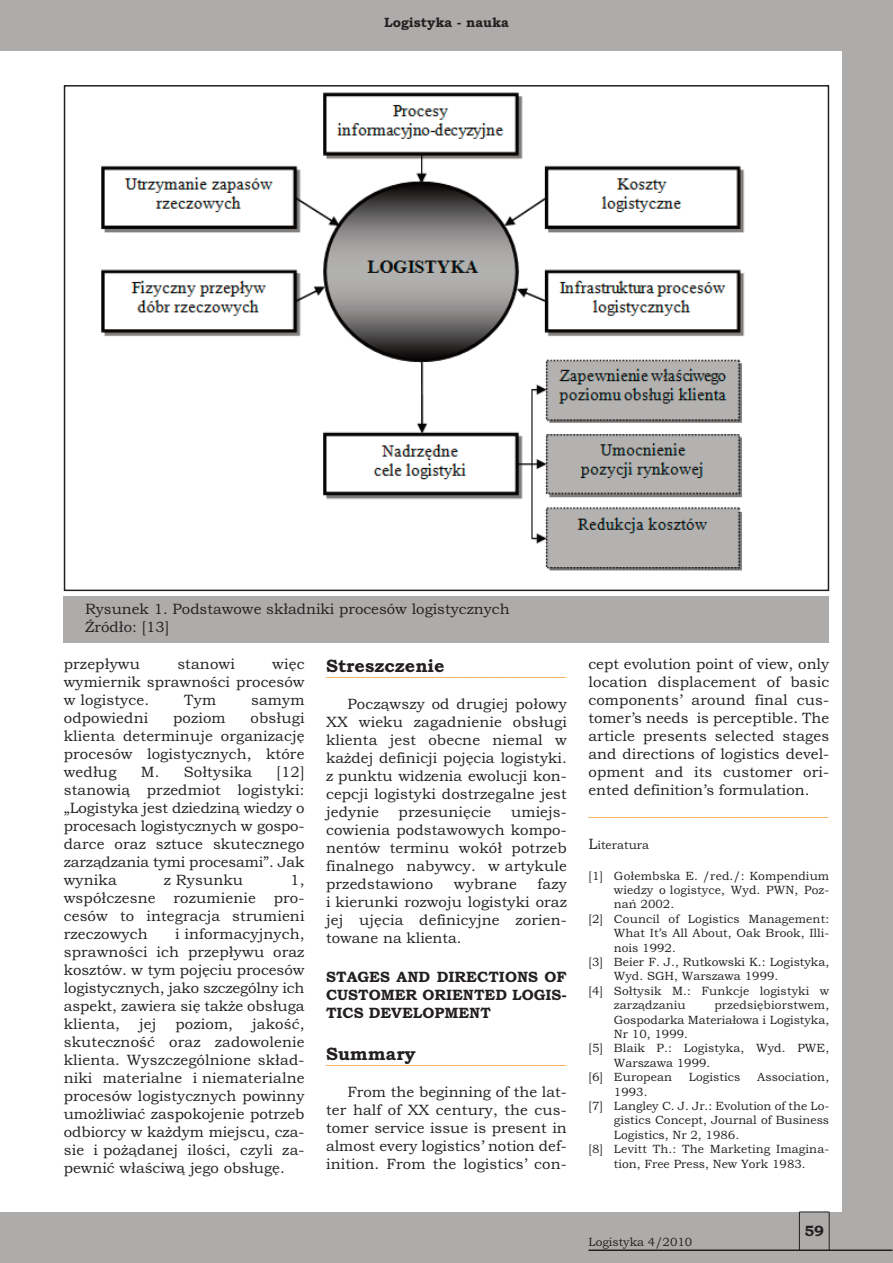
<style>
.page{position:relative;width:893px;height:1263px;background:#aeacab}
.page>*{position:absolute;margin:0;border:0;box-sizing:border-box;transform-origin:0 0}
.t1{font:15px/18px "Bookman Old Style";letter-spacing:.01em;color:#231f20;text-align:justify}
.t2{font:15px "Bookman Old Style";color:#f49f39}
.t3{font:700 15px/18px "Bookman Old Style";color:#231f20;text-align:justify}
.t4{font:700 13.5px "Bookman Old Style";color:#231f20}
.t5{font:12px "Bookman Old Style";letter-spacing:.005em;color:#231f20}
.s1{font-size:15px}
</style>
<div class="page">
<div style="left:0;top:51px;width:842px;height:1161px;background:#fff"></div>
<hr style="left:588px;top:1249px;width:304px;height:2px;background:#231f20">
<hr style="left:829px;top:1212px;width:1px;height:38px;background:#231f20">
<hr style="left:799px;top:1212px;width:1px;height:38px;background:#231f20">
<hr style="left:799px;top:1212px;width:30px;height:1px;background:#231f20">
<img style="left:101px;top:92px;width:644px;height:479px">
<div style="left:64px;top:596px;width:765px;height:47px;background:#aeacab"></div>
<p class="t4" style="left:384px;top:14px;width:126px">Logistyka - nauka</p>
<p class="t1" style="left:85px;top:600px;width:426px">Rysunek 1. Podstawowe składniki procesów logistycznych<br>Źródło: [13]</p>
<p class="t1" style="left:64px;top:655px;width:78px">przepływu</p>
<p class="t1" style="left:177px;top:655px;width:59px">stanowi</p>
<p class="t1" style="left:64px;top:655px;width:242px;text-indent:208px">więc wymiernik sprawności procesów w logistyce.</p>
<p class="t1" style="left:184px;top:691px;width:33px">Tym</p>
<p class="t1" style="left:251px;top:691px;width:55px">samym</p>
<p class="t1" style="left:64px;top:709px;width:242px;text-indent:187px">obsługi klienta determinuje organizację procesów logistycznych, które według</p>
<p class="t1" style="left:64px;top:709px;width:86px">odpowiedni</p>
<p class="t1" style="left:173px;top:709px;width:54px">poziom</p>
<p class="t1" style="left:141px;top:763px;width:113px">M. Sołtysika</p>
<p class="t1" style="left:64px;top:763px;width:242px;text-indent:213px">[12] stanowią przedmiot logistyki: „Logistyka jest dziedziną wiedzy o procesach logistycznych w gospo&shy;darce oraz sztuce skutecznego zarządzania tymi procesami”. Jak wynika</p>
<p class="t1" style="left:164px;top:871px;width:81px">z Rysunku</p>
<p class="t1" style="left:64px;top:871px;width:242px;text-indent:226px">1, współczesne rozumienie pro&shy;cesów to integracja strumieni rzeczowych</p>
<p class="t1" style="left:64px;top:925px;width:242px;text-indent:111px">i informacyjnych, sprawności ich przepływu oraz kosztów. w tym pojęciu procesów logistycznych, jako szczególny ich aspekt, zawiera się także obsługa klienta,</p>
<p class="t1" style="left:64px;top:1015px;width:242px;text-indent:189px">jakość, skuteczność oraz zadowolenie klienta. Wyszczególnione skład&shy;niki materialne i niematerialne procesów logistycznych powinny umożliwiać zaspokojenie potrzeb odbiorcy w każdym miejscu, cza&shy;sie i pożądanej ilości, czyli za&shy;pewnić właściwą jego obsługę.</p>
<p class="t1" style="left:139px;top:1015px;width:19px">jej</p>
<p class="t1" style="left:176px;top:1015px;width:59px">poziom,</p>
<p class="t2" style="left:326px;top:662px;width:241px"><sup>S</sup>__<sup>t</sup>_<sup>r</sup>_<sup>e</sup>__<sup>s</sup>_<sup>z</sup>_<sup>c</sup>__<sup>z</sup>_<sup>e</sup>_<sup>n</sup>__<sup>i</sup>_<sup>e</sup>_________________</p>
<p class="t1" style="left:326px;top:695px;width:242px;text-indent:21px">Począwszy od drugiej połowy XX wieku zagadnienie obsługi klienta jest obecne niemal w każdej definicji pojęcia logistyki. z punktu widzenia ewolucji kon&shy;cepcji logistyki dostrzegalne jest jedynie</p>
<p class="t1" style="left:326px;top:803px;width:242px;text-indent:185px">umiejs&shy;cowienia podstawowych kompo&shy;nentów terminu wokół potrzeb finalnego nabywcy. w artykule przedstawiono</p>
<p class="t1" style="left:399px;top:803px;width:94px">przesunięcie</p>
<p class="t1" style="left:326px;top:875px;width:242px;text-indent:211px">fazy i kierunki rozwoju logistyki oraz jej ujęcia definicyjne zorien&shy;towane na klienta.</p>
<p class="t3" style="left:326px;top:968px;width:242px">STAGES AND DIRECTIONS OF CUSTOMER ORIENTED LOGIS-TICS DEVELOPMENT</p>
<p class="t2" style="left:326px;top:1050px;width:241px"><sup>S</sup>__<sup>u</sup>__<sup>m</sup>__<sup>m</sup>__<sup>a</sup>__<sup>r</sup>_<sup>y</sup>_____________________</p>
<p class="t1" style="left:326px;top:1083px;width:242px;text-indent:21px">From the beginning of the lat&shy;ter half of XX century, the cus&shy;tomer service issue is present in almost every logistics’ notion def&shy;inition. From the logistics’ con-</p>
<p class="t1" style="left:454px;top:875px;width:64px">wybrane</p>
<p class="t1" style="left:588px;top:655px;width:242px">cept evolution point of view, only location displacement of basic components’ around final cus&shy;tomer’s needs is perceptible. The article presents selected stages and directions of logistics devel&shy;opment and its customer ori&shy;ented definition’s formulation.</p>
<p class="t2" style="left:588px;top:802px;width:241px">________________________________</p>
<p class="t5" style="left:588px;top:838px;width:62px"><span class="s1">L</span>iteratura</p>
<p class="t5" style="left:588px;top:868px;width:242px">[1] Gołembska E. /red./: Kompendium</p>
<p class="t5" style="left:614px;top:883px;width:217px">wiedzy o logistyce, Wyd. PWN, Poz-</p>
<p class="t5" style="left:614px;top:897px;width:62px">nań 2002.</p>
<p class="t5" style="left:588px;top:912px;width:242px">[2] Council of Logistics Management:</p>
<p class="t5" style="left:614px;top:926px;width:217px">What It’s All About, Oak Brook, Illi-</p>
<p class="t5" style="left:614px;top:940px;width:63px">nois 1992.</p>
<p class="t5" style="left:588px;top:955px;width:242px">[3] Beier F. J., Rutkowski K.: Logistyka,</p>
<p class="t5" style="left:614px;top:969px;width:166px">Wyd. SGH, Warszawa 1999.</p>
<p class="t5" style="left:588px;top:984px;width:242px">[4] Sołtysik M.: Funkcje logistyki w</p>
<p class="t5" style="left:614px;top:998px;width:73px">zarządzaniu</p>
<p class="t5" style="left:714px;top:998px;width:116px">przedsiębiorstwem,</p>
<p class="t5" style="left:614px;top:1012px;width:217px">Gospodarka Materiałowa i Logistyka,</p>
<p class="t5" style="left:614px;top:1027px;width:76px">Nr 10, 1999.</p>
<p class="t5" style="left:588px;top:1041px;width:242px">[5] Blaik P.: Logistyka, Wyd. PWE,</p>
<p class="t5" style="left:614px;top:1056px;width:98px">Warszawa 1999.</p>
<p class="t5" style="left:588px;top:1070px;width:85px">[6] European</p>
<p class="t5" style="left:689px;top:1070px;width:53px">Logistics</p>
<p class="t5" style="left:757px;top:1070px;width:74px">Association,</p>
<p class="t5" style="left:614px;top:1084px;width:35px">1993.</p>
<p class="t5" style="left:588px;top:1099px;width:242px">[7] Langley C. J. Jr.: Evolution of the Lo-</p>
<p class="t5" style="left:614px;top:1113px;width:217px">gistics Concept, Journal of Business</p>
<p class="t5" style="left:614px;top:1128px;width:127px">Logistics, Nr 2, 1986.</p>
<p class="t5" style="left:588px;top:1142px;width:242px">[8] Levitt Th.: The Marketing Imagina-</p>
<p class="t5" style="left:614px;top:1156px;width:193px">tion, Free Press, New York 1983.</p>
<p class="t5" style="left:588px;top:1234px;width:105px">Logistyka 4/2010</p>
<p class="t3" style="left:804px;top:1222px;width:21px">59</p>
</div>
